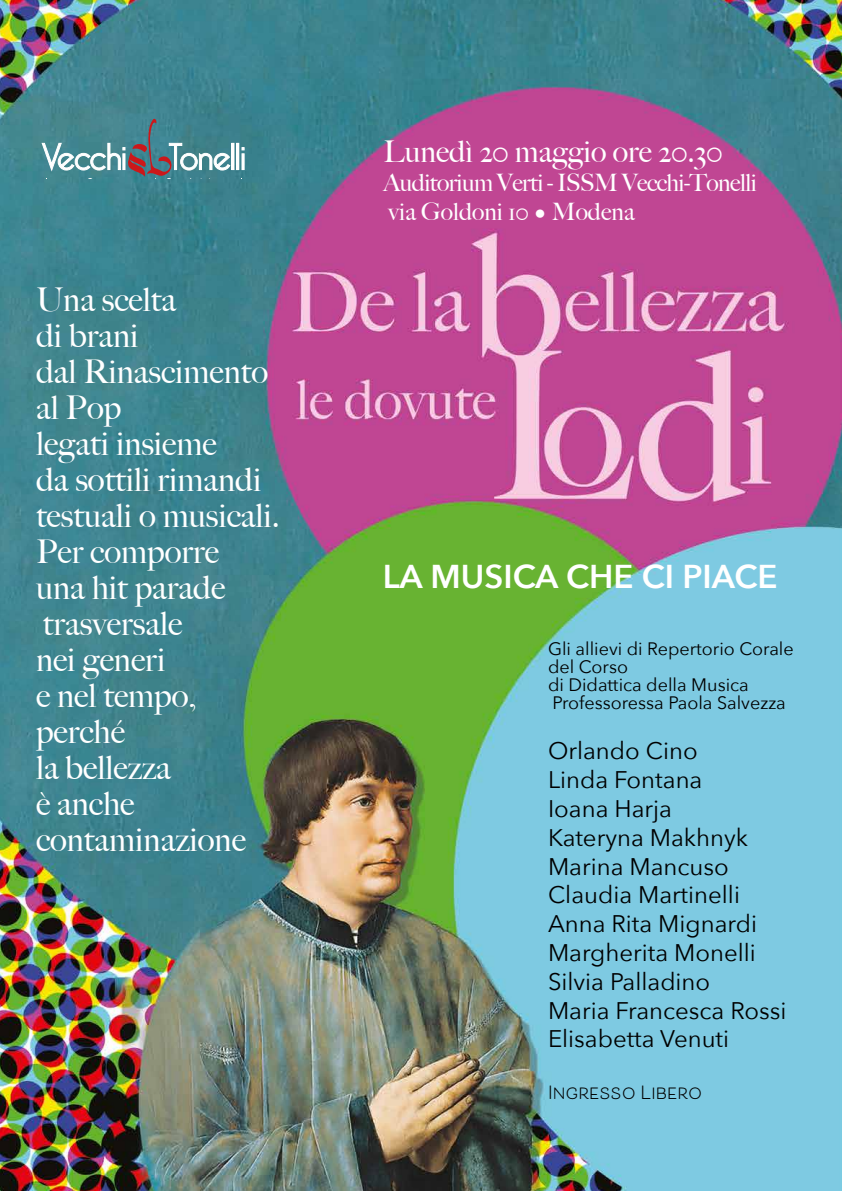
<style>
.page{position:relative;width:842px;height:1191px;background:#fff}
.page>*{position:absolute;margin:0;border:0;box-sizing:border-box;transform-origin:0 0}
.t1{font:600 33px "Avenir Next";color:#fff}
.t2{font:500 32.8px/36px "Big Caslon";color:#fff}
.t3{font:500 30px "Big Caslon";color:#fff}
.t4{font:24px/28.8px "Avenir Next";color:#000}
.t5{font:500 24px/28.8px "Big Caslon";letter-spacing:-.025em;color:#fff}
.t6{font:18px/18px "Avenir Next";color:#000}
.t7{font:700 18px "Beloved Sans";color:#000}
</style>
<div class="page">
<img style="left:0;top:0;width:842px;height:1191px">
<svg style="left:242px;top:147px;width:2px;height:23px"></svg>
<svg style="left:41px;top:117px;width:190px;height:62px;background:#5c8d95"></svg>
<p class="t2" style="left:36px;top:280px;width:245px">Una scelta<br>di brani<br>dal Rinascimento al Pop<br>legati insieme<br>da sottili rimandi testuali o musicali.<br>Per comporre<br>una hit parade trasversale<br>nei generi<br>e nel tempo, perché<br>la bellezza<br>è anche contaminazione</p>
<p class="t3" style="left:384px;top:127px;width:340px">Lunedì 20 maggio ore 20.30</p>
<p class="t5" style="left:384px;top:167px;width:375px">Auditorium Verti - ISSM Vecchi-Tonelli via Goldoni 10 • Modena</p>
<p class="t1" style="left:383px;top:548px;width:396px">LA MUSICA CHE CI PIACE</p>
<p class="t6" style="left:548px;top:639px;width:247px">Gli allievi di Repertorio Corale del Corso<br>di Didattica della Musica<br>Professoressa Paola Salvezza</p>
<p class="t4" style="left:548px;top:735px;width:240px">Orlando Cino<br>Linda Fontana<br>Ioana Harja<br>Kateryna Makhnyk<br>Marina Mancuso<br>Claudia Martinelli<br>Anna Rita Mignardi<br>Margherita Monelli<br>Silvia Palladino<br>Maria Francesca Rossi<br>Elisabetta Venuti</p>
<p class="t7" style="left:548px;top:1082px;width:156px">Ingresso Libero</p>
</div>
